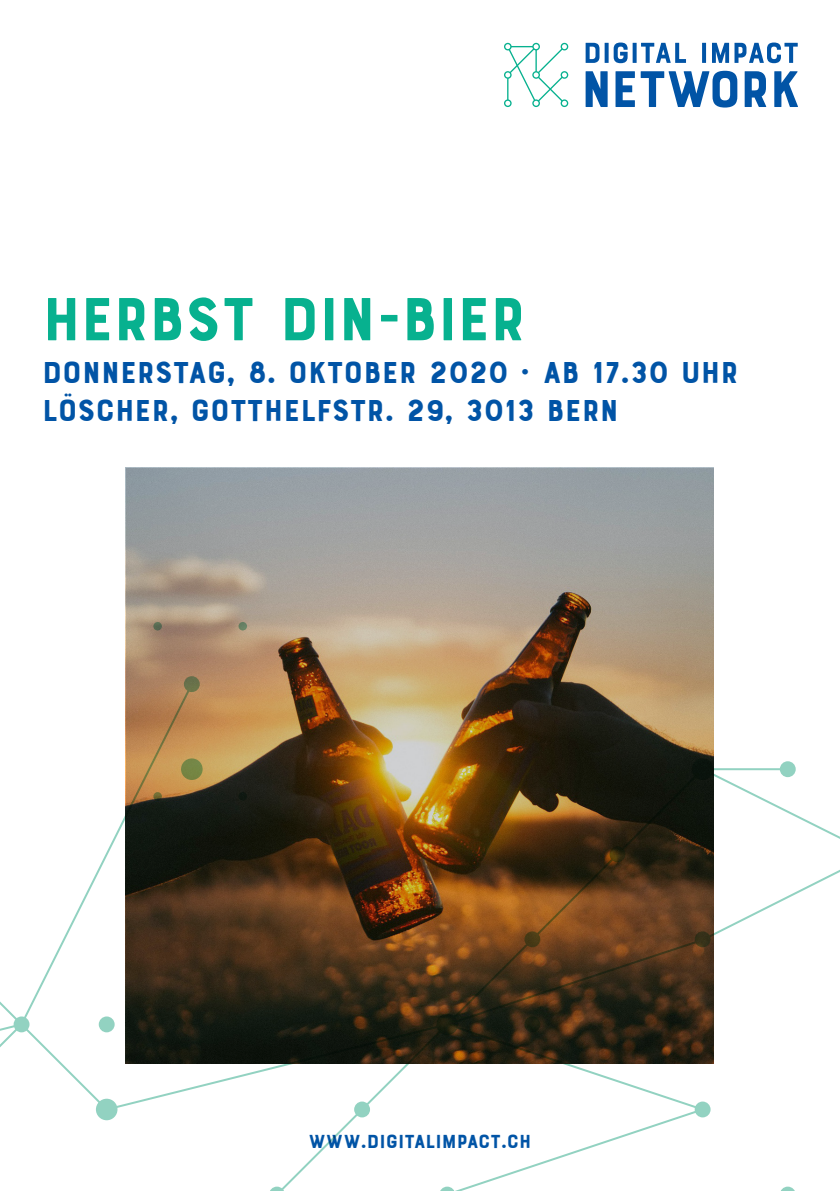
<style>
.page{position:relative;width:840px;height:1191px;background:#fff}
.page>*{position:absolute;margin:0;border:0;box-sizing:border-box;transform-origin:0 0}
.Titel_Event{font:64px "Bourton Base";letter-spacing:-.015em;color:#07b18f}
.Subtitel_Datum_Ort{font:32px/38.4px "Bourton Base";color:#0154a6}
.Titel_URL{font:20px "Bourton Base";color:#0154a6}
</style>
<div class="page">
<img style="left:126px;top:468px;width:587px;height:298px">
<svg style="left:507px;top:46px;width:57px;height:57px"></svg>
<svg style="left:585px;top:71px;width:22px;height:36px"></svg>
<svg style="left:615px;top:71px;width:19px;height:36px"></svg>
<svg style="left:640px;top:71px;width:97px;height:37px"></svg>
<svg style="left:744px;top:71px;width:22px;height:36px"></svg>
<svg style="left:774px;top:71px;width:23px;height:36px"></svg>
<svg style="left:585px;top:43px;width:14px;height:20px"></svg>
<svg style="left:604px;top:43px;width:4px;height:20px"></svg>
<svg style="left:613px;top:43px;width:14px;height:20px"></svg>
<svg style="left:632px;top:43px;width:4px;height:20px"></svg>
<svg style="left:641px;top:43px;width:44px;height:20px"></svg>
<svg style="left:701px;top:43px;width:4px;height:20px"></svg>
<svg style="left:712px;top:43px;width:16px;height:20px"></svg>
<svg style="left:734px;top:43px;width:63px;height:20px"></svg>
<div style="left:560px;top:43px;width:8px;height:7px;border:1px solid #07b18f;border-radius:50%"></div>
<div style="left:503px;top:43px;width:8px;height:7px;border:1px solid #07b18f;border-radius:50%"></div>
<div style="left:503px;top:99px;width:8px;height:8px;border:1px solid #07b18f;border-radius:50%"></div>
<div style="left:560px;top:99px;width:8px;height:8px;border:1px solid #07b18f;border-radius:50%"></div>
<div style="left:532px;top:43px;width:7px;height:7px;border:1px solid #07b18f;border-radius:50%"></div>
<div style="left:560px;top:71px;width:8px;height:8px;border:1px solid #07b18f;border-radius:50%"></div>
<div style="left:503px;top:71px;width:8px;height:8px;border:1px solid #07b18f;border-radius:50%"></div>
<div style="left:532px;top:71px;width:7px;height:8px;border:1px solid #07b18f;border-radius:50%"></div>
<div style="left:532px;top:99px;width:7px;height:8px;border:1px solid #07b18f;border-radius:50%"></div>
<svg style="left:125px;top:681px;width:69px;height:85px;background:#b78453"></svg>
<svg style="left:0;top:766px;width:839px;height:425px"></svg>
<svg style="left:0;top:1021px;width:450px;height:170px"></svg>
<hr style="left:702px;top:768px;width:85px;height:2px;background:#92d2c1">
<svg style="left:184px;top:676px;width:16px;height:16px"></svg>
<div style="left:181px;top:758px;width:21px;height:22px;background:#758644;border-radius:50%"></div>
<div style="left:691px;top:758px;width:22px;height:22px;background:#0a130c;border-radius:50%"></div>
<div style="left:779px;top:761px;width:16px;height:16px;background:#92d2c1;border-radius:50%"></div>
<svg style="left:609px;top:846px;width:16px;height:16px"></svg>
<div style="left:524px;top:931px;width:16px;height:16px;background:#483a15;border-radius:50%"></div>
<svg style="left:694px;top:931px;width:16px;height:16px"></svg>
<div style="left:14px;top:1016px;width:15px;height:16px;background:#92d2c1;border-radius:50%"></div>
<div style="left:99px;top:1016px;width:16px;height:16px;background:#92d2c1;border-radius:50%"></div>
<svg style="left:436px;top:1013px;width:22px;height:22px"></svg>
<svg style="left:524px;top:1016px;width:16px;height:16px"></svg>
<div style="left:153px;top:622px;width:9px;height:8px;background:#586851;border-radius:50%"></div>
<div style="left:238px;top:622px;width:9px;height:8px;background:#678264;border-radius:50%"></div>
<div style="left:96px;top:1098px;width:21px;height:22px;background:#92d2c1;border-radius:50%"></div>
<div style="left:354px;top:1101px;width:16px;height:16px;background:#92d2c1;border-radius:50%"></div>
<div style="left:694px;top:1101px;width:16px;height:16px;background:#92d2c1;border-radius:50%"></div>
<svg style="left:269px;top:1186px;width:16px;height:5px"></svg>
<svg style="left:439px;top:1186px;width:16px;height:5px"></svg>
<svg style="left:153px;top:792px;width:9px;height:8px"></svg>
<div style="left:238px;top:792px;width:9px;height:8px;background:#0f1710;border-radius:50%"></div>
<svg style="left:779px;top:1186px;width:16px;height:5px"></svg>
<p class="Titel_Event" style="left:42px;top:279px;width:485px">HERBST DIN-BIER</p>
<p class="Subtitel_Datum_Ort" style="left:42px;top:354px;width:697px">DONNERSTAG, 8. OKTOBER 2020 • AB 17.30 UHR<br>LÖSCHER, GOTTHELFSTR. 29, 3013 BERN</p>
<p class="Titel_URL" style="left:308px;top:1129px;width:224px">WWW.DIGITALIMPACT.CH</p>
</div>
